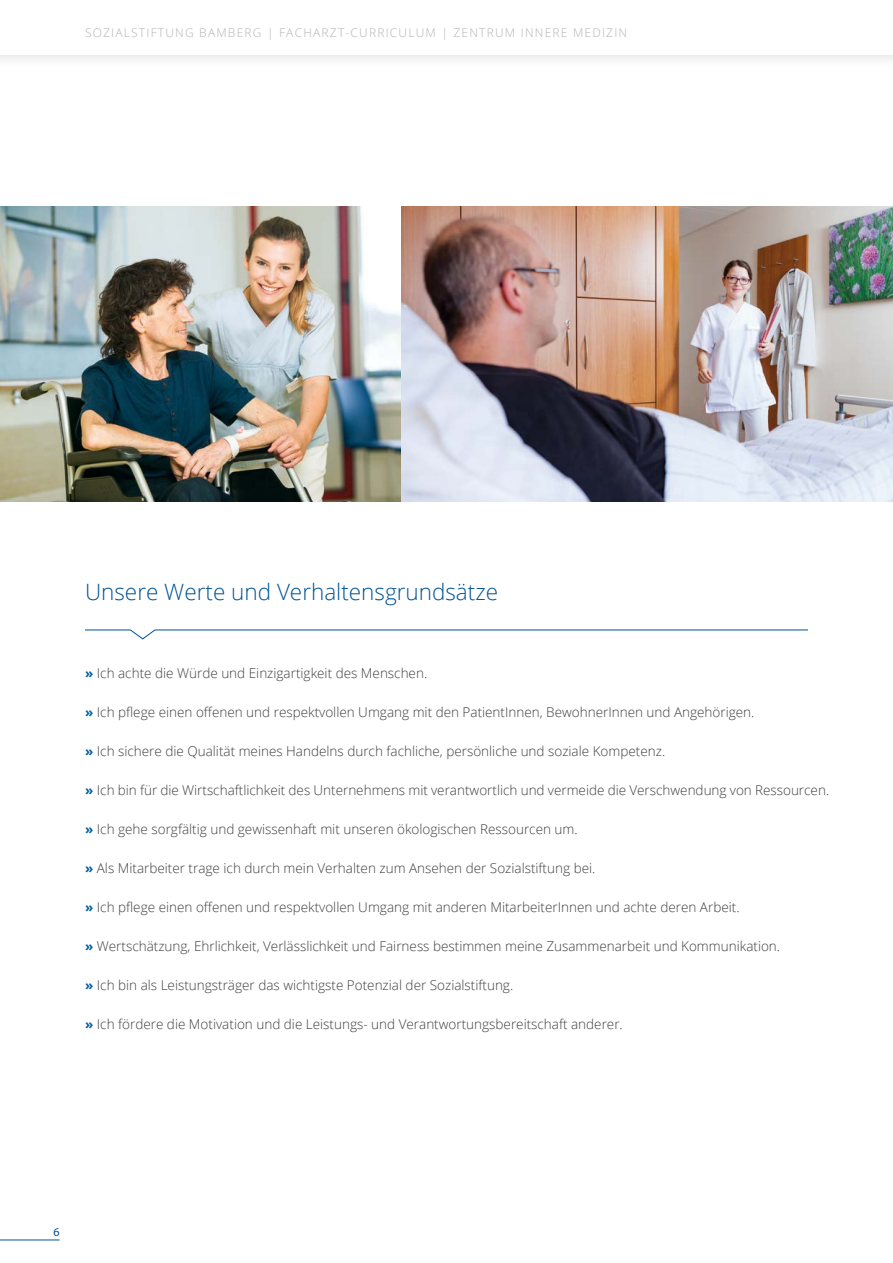
<style>
.page{position:relative;width:893px;height:1263px;background:#fff}
.page>*{position:absolute;margin:0;border:0;box-sizing:border-box;transform-origin:0 0}
.t1{font:300 22.5px "Open Sans";color:#005397}
.t2{font:300 13.5px "Open Sans";color:#3e3d40}
.t3{font:300 12px "Open Sans";letter-spacing:.1em;color:#b1b3b4}
.t4{font:12px "Myriad Pro";color:#005397}
.s1{font-weight:700;color:#005f9f}
</style>
<div class="page">
<hr style="left:0;top:1239px;width:60px;height:1px;background:#005397">
<div style="left:0;top:0;width:893px;height:70px;background:#000;opacity:.15"></div>
<div style="left:0;top:0;width:893px;height:55px;background:#fff"></div>
<svg style="left:85px;top:629px;width:723px;height:11px"></svg>
<img style="left:0;top:206px;width:402px;height:296px">
<img style="left:402px;top:206px;width:491px;height:296px">
<p class="t3" style="left:85px;top:24px;width:544px">SOZIALSTIFTUNG BAMBERG | FACHARZT-CURRICULUM | ZENTRUM INNERE MEDIZIN</p>
<h1 class="t1" style="left:85px;top:577px;width:415px">Unsere Werte und Verhaltensgrundsätze</h1>
<p class="t2" style="left:85px;top:664px;width:344px"><span class="s1">»</span> Ich achte die Würde und Einzigartigkeit des Menschen.</p>
<p class="t2" style="left:85px;top:703px;width:671px"><span class="s1">»</span> Ich pflege einen offenen und respektvollen Umgang mit den PatientInnen, BewohnerInnen und Angehörigen.</p>
<p class="t2" style="left:85px;top:742px;width:582px"><span class="s1">»</span> Ich sichere die Qualität meines Handelns durch fachliche, persönliche und soziale Kompetenz.</p>
<p class="t2" style="left:85px;top:781px;width:746px"><span class="s1">»</span> Ich bin für die Wirtschaftlichkeit des Unternehmens mit verantwortlich und vermeide die Verschwendung von Ressourcen.</p>
<p class="t2" style="left:85px;top:820px;width:494px"><span class="s1">»</span> Ich gehe sorgfältig und gewissenhaft mit unseren ökologischen Ressourcen um.</p>
<p class="t2" style="left:85px;top:859px;width:512px"><span class="s1">»</span> Als Mitarbeiter trage ich durch mein Verhalten zum Ansehen der Sozialstiftung bei.</p>
<p class="t2" style="left:85px;top:898px;width:656px"><span class="s1">»</span> Ich pflege einen offenen und respektvollen Umgang mit anderen MitarbeiterInnen und achte deren Arbeit.</p>
<p class="t2" style="left:85px;top:937px;width:697px"><span class="s1">»</span> Wertschätzung, Ehrlichkeit, Verlässlichkeit und Fairness bestimmen meine Zusammenarbeit und Kommunikation.</p>
<p class="t2" style="left:85px;top:976px;width:430px"><span class="s1">»</span> Ich bin als Leistungsträger das wichtigste Potenzial der Sozialstiftung.</p>
<p class="t2" style="left:85px;top:1015px;width:539px"><span class="s1">»</span> Ich fördere die Motivation und die Leistungs- und Verantwortungsbereitschaft anderer.</p>
<p class="t4" style="left:53px;top:1225px;width:8px">6</p>
</div>
